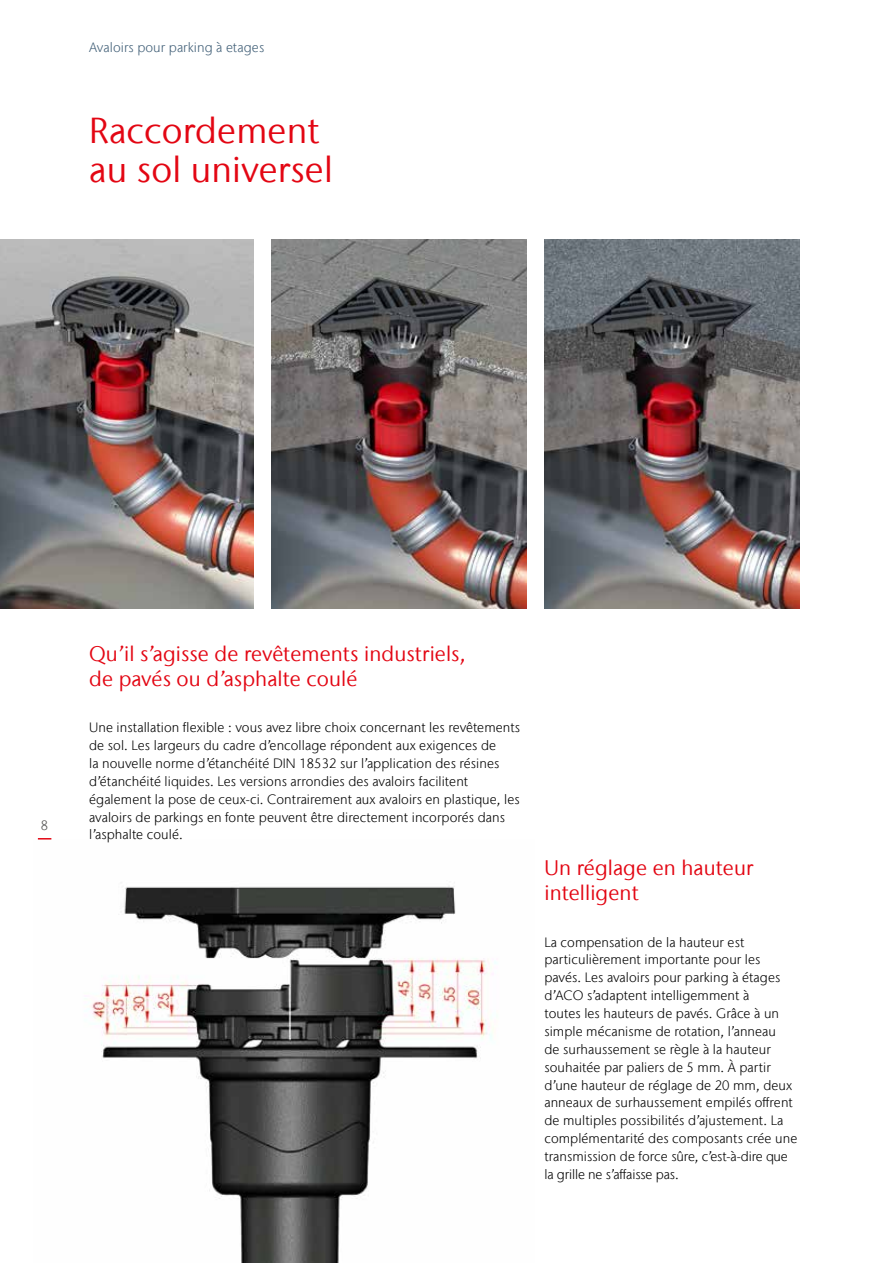
<style>
.page{position:relative;width:893px;height:1263px;background:#fff}
.page>*{position:absolute;margin:0;border:0;box-sizing:border-box;transform-origin:0 0}
.t1{font:36px/39.6px "Stone Sans IIITC Com";letter-spacing:.005em;color:#e30613}
.t2{font:21px/25.2px "Stone Sans IIITC Com";letter-spacing:.005em;color:#e30613}
.t3{font:300 13.5px/17.9px "Stone Sans IIITC Com";letter-spacing:.005em;color:#000}
.t4{font:300 13.5px "Stone Sans IIITC Com";letter-spacing:.005em;color:#415f77}
.t5{font:300 13.5px "Stone Sans IIITC Com";color:#575756}
</style>
<div class="page">
<img style="left:37px;top:839px;width:460px;height:424px">
<img style="left:271px;top:239px;width:255px;height:369px">
<img style="left:544px;top:239px;width:255px;height:369px">
<img style="left:0;top:239px;width:253px;height:369px">
<svg style="left:38px;top:838px;width:13px;height:1px"></svg>
<p class="t4" style="left:89px;top:38px;width:177px">Avaloirs pour parking à etages</p>
<h1 class="t1" style="left:89px;top:110px;width:245px">Raccordement au sol universel</h1>
<p class="t5" style="left:41px;top:816px;width:9px">8</p>
<h2 class="t2" style="left:89px;top:641px;width:378px">Qu’il s’agisse de revêtements industriels, de pavés ou d’asphalte coulé</h2>
<p class="t3" style="left:89px;top:718px;width:432px">Une installation flexible : vous avez libre choix concernant les revêtements de sol. Les largeurs du cadre d’encollage répondent aux exigences de<br>la nouvelle norme d’étanchéité DIN 18532 sur l’application des résines d’étanchéité liquides. Les versions arrondies des avaloirs facilitent également la pose de ceux-ci. Contrairement aux avaloirs en plastique, les avaloirs de parkings en fonte peuvent être directement incorporés dans l’asphalte coulé.</p>
<h2 class="t2" style="left:544px;top:855px;width:210px">Un réglage en hauteur intelligent</h2>
<p class="t3" style="left:544px;top:933px;width:254px">La compensation de la hauteur est particulièrement importante pour les pavés. Les avaloirs pour parking à étages d’ACO s’adaptent intelligemment à<br>toutes les hauteurs de pavés. Grâce à un simple mécanisme de rotation, l’anneau<br>de surhaussement se règle à la hauteur souhaitée par paliers de 5 mm. À partir d’une hauteur de réglage de 20 mm, deux anneaux de surhaussement empilés offrent de multiples possibilités d’ajustement. La complémentarité des composants crée une transmission de force sûre, c’est-à-dire que la grille ne s’affaisse pas.</p>
</div>
